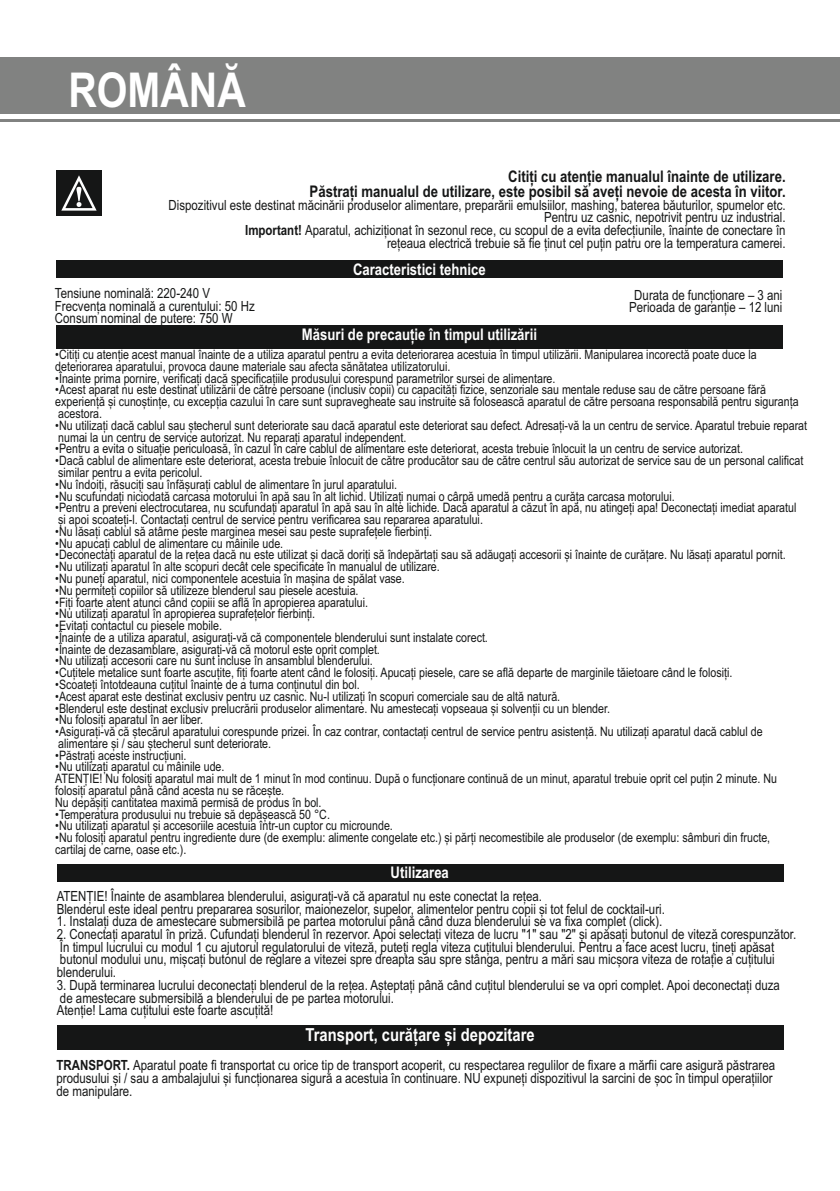
<style>
.page{position:relative;width:840px;height:1191px;background:#fff}
.page>*{position:absolute;margin:0;border:0;box-sizing:border-box;transform-origin:0 0}
.t1{font:700 48px "Arial Narrow";color:#fff}
.t2{font:700 18px "Arial Narrow";color:#fff}
.t3{font:700 16px/14.6px "Arial Narrow";color:#151616;text-align:right}
.t4{font:700 16px "Arial Narrow";color:#fff}
.t5{font:14px/12.6px "Arial Narrow";color:#151616}
.t6{font:13px/11.8px "Arial Narrow";color:#151616}
.s1{font-weight:700}
</style>
<div class="page">
<div style="left:0;top:57px;width:839px;height:56px;background:#818281"></div>
<hr style="left:0;top:119px;width:839px;height:3px;background:#818281">
<div style="left:56px;top:261px;width:726px;height:17px;background:#151616"></div>
<div style="left:56px;top:170px;width:46px;height:46px;background:#151616"></div>
<svg style="left:61px;top:175px;width:36px;height:36px"></svg>
<div style="left:56px;top:325px;width:726px;height:23px;background:#151616"></div>
<div style="left:57px;top:864px;width:725px;height:17px;background:#151616"></div>
<div style="left:57px;top:1025px;width:725px;height:24px;background:#151616"></div>
<h1 class="t1" style="left:67px;top:67px;width:179px">ROMÂNĂ</h1>
<p class="t3" style="left:309px;top:170px;width:477px">Citiți cu atenție manualul înainte de utilizare.<br>Păstrați manualul de utilizare, este posibil să aveți nevoie de acesta în viitor.</p>
<p class="t5" style="left:168px;top:199px;width:618px;text-align:right">Dispozitivul este destinat măcinării produselor alimentare, preparării emulsiilor, mashing, baterea băuturilor, spumelor etc.<br>Pentru uz casnic, nepotrivit pentru uz industrial.<br><span class="s1">Important!</span> Aparatul, achiziționat în sezonul rece, cu scopul de a evita defecțiunile, înainte de conectare în<br>rețeaua electrică trebuie să fie ținut cel puțin patru ore la temperatura camerei.</p>
<p class="t5" style="left:55px;top:288px;width:201px">Tensiune nominală: 220-240 V<br>Frecvența nominală a curentului: 50 Hz<br>Consum nominal de putere: 750 W</p>
<p class="t4" style="left:337px;top:263px;width:166px">Technische E genschaften</p>
<p class="t4" style="left:353px;top:263px;width:134px">Caracteristici tehnice</p>
<p class="t5" style="left:628px;top:290px;width:155px;text-align:center">Durata de funcționare – 3 ani<br>Perioada de garanție – 12 luni</p>
<p class="t4" style="left:302px;top:328px;width:236px">Măsuri de precauție în timpul utilizării</p>
<p class="t6" style="left:55px;top:350px;width:702px">• Citiți cu atenție acest manual înainte de a utiliza aparatul pentru a evita deteriorarea acestuia în timpul utilizării. Manipularea incorectă poate duce la deteriorarea aparatului, provoca daune materiale sau afecta sănătatea utilizatorului.</p>
<p class="t6" style="left:55px;top:373px;width:501px">• Înainte prima pornire, verificați dacă specificațiile produsului corespund parametrilor sursei de alimentare.</p>
<p class="t6" style="left:55px;top:385px;width:744px">• Acest aparat nu este destinat utilizării de către persoane (inclusiv copii) cu capacități fizice, senzoriale sau mentale reduse sau de către persoane fără experiență și cunoștințe, cu excepția cazului în care sunt supravegheate sau instruite să folosească aparatul de către persoana responsabilă pentru siguranța acestora.</p>
<p class="t6" style="left:55px;top:420px;width:753px">• Nu utilizați dacă cablul sau ștecherul sunt deteriorate sau dacă aparatul este deteriorat sau defect. Adresați-vă la un centru de service. Aparatul trebuie reparat numai la un centru de service autorizat. Nu reparați aparatul independent.</p>
<p class="t6" style="left:55px;top:444px;width:688px">• Pentru a evita o situație periculoasă, în cazul în care cablul de alimentare este deteriorat, acesta trebuie înlocuit la un centru de service autorizat.</p>
<p class="t6" style="left:55px;top:456px;width:749px">• Dacă cablul de alimentare este deteriorat, acesta trebuie înlocuit de către producător sau de către centrul său autorizat de service sau de un personal calificat similar pentru a evita pericolul.</p>
<p class="t6" style="left:55px;top:479px;width:343px">• Nu îndoiți, răsuciți sau înfășurați cablul de alimentare în jurul aparatului.</p>
<p class="t6" style="left:55px;top:491px;width:620px">• Nu scufundați niciodată carcasa motorului în apă sau în alt lichid. Utilizați numai o cârpă umedă pentru a curăța carcasa motorului.</p>
<p class="t6" style="left:55px;top:503px;width:742px">• Pentru a preveni electrocutarea, nu scufundați aparatul în apă sau în alte lichide. Dacă aparatul a căzut în apă, nu atingeți apa! Deconectați imediat aparatul și apoi scoateți-l. Contactați centrul de service pentru verificarea sau repararea aparatului.</p>
<p class="t6" style="left:55px;top:526px;width:378px">• Nu lăsați cablul să atârne peste marginea mesei sau peste suprafețele fierbinți.</p>
<p class="t6" style="left:55px;top:538px;width:229px">• Nu apucați cablul de alimentare cu mâinile ude.</p>
<p class="t6" style="left:55px;top:550px;width:731px">• Deconectați aparatul de la rețea dacă nu este utilizat și dacă doriți să îndepărtați sau să adăugați accesorii și înainte de curățare. Nu lăsați aparatul pornit.</p>
<p class="t6" style="left:55px;top:562px;width:386px">• Nu utilizați aparatul în alte scopuri decât cele specificate în manualul de utilizare.</p>
<p class="t6" style="left:55px;top:573px;width:351px">• Nu puneți aparatul, nici componentele acestuia în mașina de spălat vase.</p>
<p class="t6" style="left:55px;top:585px;width:304px">• Nu permiteți copiilor să utilizeze blenderul sau piesele acestuia.</p>
<p class="t6" style="left:55px;top:597px;width:314px">• Fiți foarte atent atunci când copiii se află în apropierea aparatului.</p>
<p class="t6" style="left:55px;top:609px;width:261px">• Nu utilizați aparatul în apropierea suprafețelor fierbinți.</p>
<p class="t6" style="left:55px;top:621px;width:168px">• Evitați contactul cu piesele mobile.</p>
<p class="t6" style="left:55px;top:632px;width:434px">• Înainte de a utiliza aparatul, asigurați-vă că componentele blenderului sunt instalate corect.</p>
<p class="t6" style="left:55px;top:644px;width:326px">• Înainte de dezasamblare, asigurați-vă că motorul este oprit complet.</p>
<p class="t6" style="left:55px;top:656px;width:319px">• Nu utilizați accesorii care nu sunt incluse în ansamblul blenderului.</p>
<p class="t6" style="left:55px;top:668px;width:678px">• Cuțitele metalice sunt foarte ascuțite, fiți foarte atent când le folosiți. Apucați piesele, care se află departe de marginile tăietoare când le folosiți.</p>
<p class="t6" style="left:55px;top:679px;width:306px">• Scoateți întotdeauna cuțitul înainte de a turna conținutul din bol.</p>
<p class="t6" style="left:55px;top:691px;width:506px">• Acest aparat este destinat exclusiv pentru uz casnic. Nu-l utilizați în scopuri comerciale sau de altă natură.</p>
<p class="t6" style="left:55px;top:703px;width:556px">• Blenderul este destinat exclusiv prelucrării produselor alimentare. Nu amestecați vopseaua și solvenții cu un blender.</p>
<p class="t6" style="left:55px;top:715px;width:149px">• Nu folosiți aparatul în aer liber.</p>
<p class="t6" style="left:55px;top:727px;width:708px">• Asigurați-vă că ștecărul aparatului corespunde prizei. În caz contrar, contactați centrul de service pentru asistență. Nu utilizați aparatul dacă cablul de alimentare și / sau ștecherul sunt deteriorate.</p>
<p class="t6" style="left:55px;top:750px;width:133px">• Păstrați aceste instrucțiuni.</p>
<p class="t6" style="left:55px;top:762px;width:722px">• Nu utilizați aparatul cu mâinile ude.<br>ATENȚIE! Nu folosiți aparatul mai mult de 1 minut în mod continuu. După o funcționare continuă de un minut, aparatul trebuie oprit cel puțin 2 minute. Nu folosiți aparatul până când acesta nu se răcește.<br>Nu depășiți cantitatea maximă permisă de produs în bol.</p>
<p class="t6" style="left:55px;top:809px;width:276px">• Temperatura produsului nu trebuie să depășească 50 °C.</p>
<p class="t6" style="left:55px;top:821px;width:339px">• Nu utilizați aparatul și accesoriile acestuia într-un cuptor cu microunde.</p>
<p class="t6" style="left:55px;top:833px;width:716px">• Nu folosiți aparatul pentru ingrediente dure (de exemplu: alimente congelate etc.) și părți necomestibile ale produselor (de exemplu: sâmburi din fructe, cartilaj de carne, oase etc.).</p>
<p class="t4" style="left:390px;top:866px;width:60px">Utilizarea</p>
<p class="t5" style="left:57px;top:891px;width:609px">ATENȚIE! Înainte de asamblarea blenderului, asigurați-vă că aparatul nu este conectat la rețea.<br>Blenderul este ideal pentru prepararea sosurilor, maionezelor, supelor, alimentelor pentru copii și tot felul de cocktail-uri.</p>
<p class="t5" style="left:57px;top:916px;width:606px">1. Instalați duza de amestecare submersibilă pe partea motorului până când duza blenderului se va fixa complet (click).</p>
<p class="t5" style="left:57px;top:929px;width:740px">2. Conectați aparatul în priză. Cufundați blenderul în rezervor. Apoi selectați viteza de lucru "1" sau "2" și apăsați butonul de viteză corespunzător.<br>În timpul lucrului cu modul 1 cu ajutorul regulatorului de viteză, puteți regla viteza cuțitului blenderului. Pentru a face acest lucru, țineți apăsat butonul modului unu, mișcați butonul de reglare a vitezei spre dreapta sau spre stânga, pentru a mări sau micșora viteza de rotație a cuțitului blenderului.</p>
<p class="t5" style="left:57px;top:980px;width:724px">3. După terminarea lucrului deconectați blenderul de la rețea. Așteptați până când cuțitul blenderului se va opri complet. Apoi deconectați duza de amestecare submersibilă a blenderului de pe partea motorului.<br>Atenție! Lama cuțitului este foarte ascuțită!</p>
<h2 class="t2" style="left:305px;top:1028px;width:230px">Transport, curățare și depozitare</h2>
<p class="t5" style="left:56px;top:1060px;width:719px"><span class="s1">TRANSPORT.</span> Aparatul poate fi transportat cu orice tip de transport acoperit, cu respectarea regulilor de fixare a mărfii care asigură păstrarea produsului și / sau a ambalajului și funcționarea sigură a acestuia în continuare. NU expuneți dispozitivul la sarcini de șoc în timpul operațiilor de manipulare.</p>
</div>
